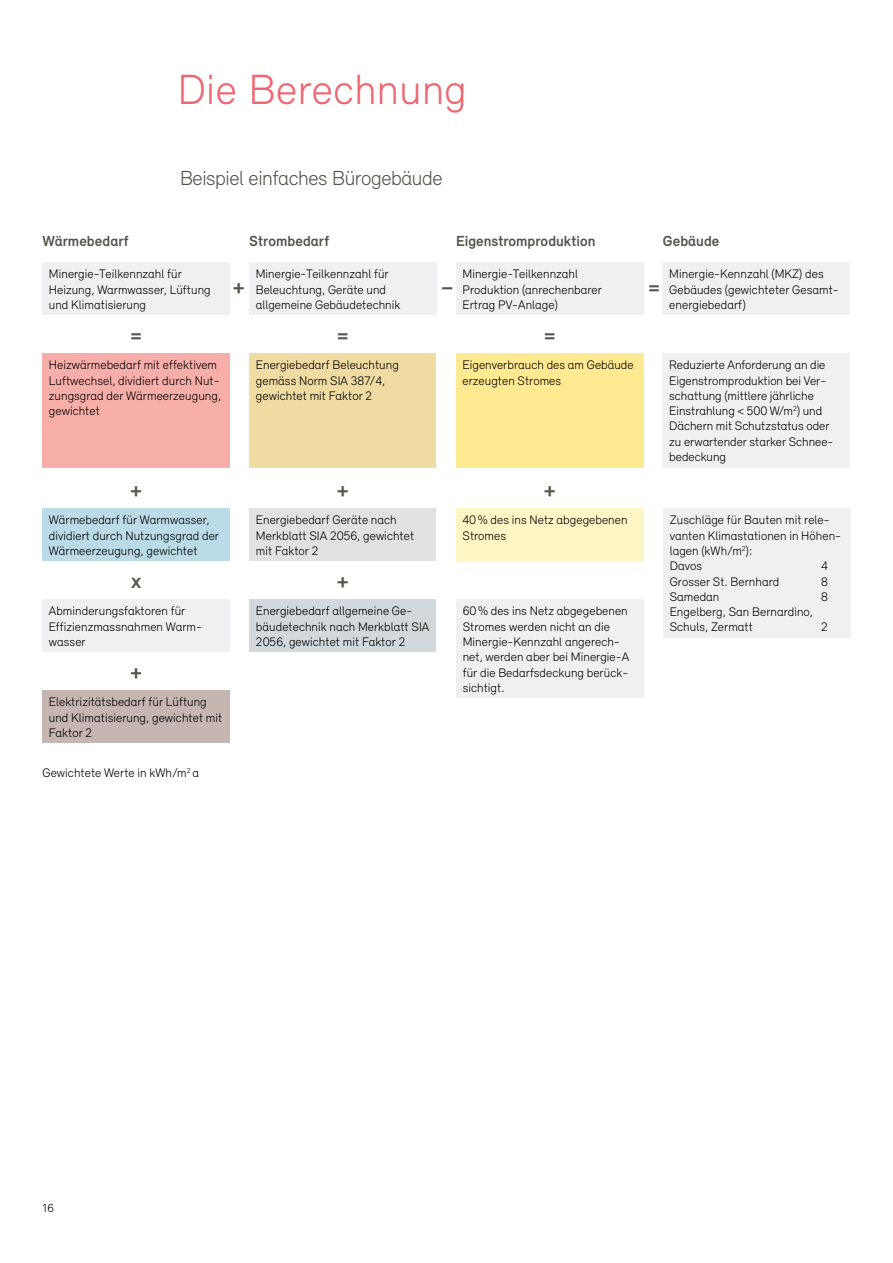
<style>
.page{position:relative;width:893px;height:1263px;background:#fff}
.page>*{position:absolute;margin:0;border:0;box-sizing:border-box;transform-origin:0 0}
.t1{font:300 43.5px "Relevant";letter-spacing:.01em;color:#ed6770}
.t2{font:300 21px "Relevant";letter-spacing:-.02em;color:#57544b}
.t3{font:700 21px "Relevant";color:#57544b}
.t4{font:700 15px "Relevant";letter-spacing:.005em;color:#57544b}
.t5{font:300 12.75px/15.3px "Relevant";letter-spacing:.005em;color:#000}
.t6{font:300 12px "Relevant";color:#000}
</style>
<div class="page">
<div style="left:43px;top:262px;width:187px;height:53px;background:#eef0f1"></div>
<div style="left:43px;top:353px;width:187px;height:114px;background:#f7aea8"></div>
<div style="left:43px;top:508px;width:187px;height:53px;background:#badbe7"></div>
<div style="left:43px;top:690px;width:187px;height:53px;background:#c6b6b1"></div>
<div style="left:249px;top:262px;width:187px;height:53px;background:#eef0f1"></div>
<div style="left:250px;top:353px;width:186px;height:114px;background:#f0dba3"></div>
<div style="left:250px;top:508px;width:186px;height:53px;background:#e3e2e2"></div>
<div style="left:456px;top:262px;width:187px;height:53px;background:#eef0f1"></div>
<div style="left:456px;top:353px;width:187px;height:114px;background:#ffea92"></div>
<div style="left:456px;top:508px;width:187px;height:53px;background:#fff5c5"></div>
<div style="left:456px;top:599px;width:187px;height:99px;background:#eef0f1"></div>
<div style="left:663px;top:262px;width:187px;height:53px;background:#eef0f1"></div>
<div style="left:663px;top:353px;width:187px;height:114px;background:#eef0f1"></div>
<div style="left:663px;top:508px;width:187px;height:130px;background:#eef0f1"></div>
<div style="left:250px;top:599px;width:186px;height:53px;background:#d2d8db"></div>
<div style="left:43px;top:599px;width:187px;height:53px;background:#eef0f1"></div>
<h1 class="t1" style="left:178px;top:64px;width:290px">Die Berechnung</h1>
<p class="t4" style="left:43px;top:232px;width:88px">Wärmebedarf</p>
<h2 class="t2" style="left:180px;top:166px;width:264px">Beispiel einfaches Bürogebäude</h2>
<p class="t4" style="left:249px;top:232px;width:81px">Strombedarf</p>
<p class="t4" style="left:456px;top:232px;width:141px">Eigenstromproduktion</p>
<p class="t4" style="left:663px;top:232px;width:58px">Gebäude</p>
<p class="t5" style="left:49px;top:266px;width:163px">Minergie-Teilkennzahl für<br>Heizung, Warmwasser, Lüftung und Klimatisierung</p>
<p class="t5" style="left:256px;top:266px;width:146px">Minergie-Teilkennzahl für<br>Beleuchtung, Geräte und allgemeine Gebäudetechnik</p>
<p class="t5" style="left:462px;top:266px;width:141px">Minergie-Teilkennzahl<br>Produktion (anrechenbarer<br>Ertrag PV-Anlage)</p>
<h2 class="t3" style="left:233px;top:275px;width:13px">+</h2>
<h2 class="t3" style="left:441px;top:275px;width:14px">–</h2>
<h2 class="t3" style="left:648px;top:275px;width:13px">=</h2>
<h2 class="t3" style="left:130px;top:323px;width:13px">=</h2>
<h2 class="t3" style="left:337px;top:323px;width:13px">=</h2>
<h2 class="t3" style="left:544px;top:323px;width:13px">=</h2>
<p class="t5" style="left:49px;top:357px;width:174px">Heizwärmebedarf mit effektivem<br>Luftwechsel, dividiert durch Nut&shy;zungsgrad der Wärmeerzeugung, gewichtet</p>
<p class="t5" style="left:256px;top:357px;width:145px">Energiebedarf Beleuchtung gemäss Norm SIA 387/4, gewichtet mit Faktor 2</p>
<p class="t5" style="left:462px;top:357px;width:173px">Eigenverbrauch des am Gebäude erzeugten Stromes</p>
<h2 class="t3" style="left:130px;top:478px;width:13px">+</h2>
<h2 class="t3" style="left:337px;top:478px;width:13px">+</h2>
<h2 class="t3" style="left:544px;top:478px;width:13px">+</h2>
<p class="t5" style="left:49px;top:512px;width:172px">Wärmebedarf für Warmwasser, dividiert durch Nutzungsgrad der<br>Wärmeerzeugung, gewichtet</p>
<h2 class="t3" style="left:131px;top:569px;width:12px">x</h2>
<p class="t5" style="left:49px;top:603px;width:155px">Abminderungsfaktoren für<br>Effizienzmassnahmen Warm&shy;wasser</p>
<h2 class="t3" style="left:130px;top:660px;width:13px">+</h2>
<p class="t5" style="left:49px;top:694px;width:175px">Elektrizitätsbedarf für Lüftung und Klimatisierung, gewichtet mit<br>Faktor 2</p>
<p class="t5" style="left:256px;top:512px;width:160px">Energiebedarf Geräte nach<br>Merkblatt SIA 2056, gewichtet mit Faktor 2</p>
<h2 class="t3" style="left:337px;top:569px;width:13px">+</h2>
<p class="t5" style="left:256px;top:603px;width:175px">Energiebedarf allgemeine Ge&shy;bäudetechnik nach Merkblatt SIA<br>2056, gewichtet mit Faktor 2</p>
<p class="t5" style="left:462px;top:512px;width:167px">40% des ins Netz abgegebenen<br>Stromes</p>
<p class="t5" style="left:463px;top:603px;width:168px">60% des ins Netz abgegebenen<br>Stromes werden nicht an die<br>Minergie-Kennzahl angerech&shy;net, werden aber bei Minergie-A für die Bedarfsdeckung berück&shy;sichtigt.</p>
<p class="t5" style="left:669px;top:266px;width:169px">Minergie-Kennzahl (MKZ) des<br>Gebäudes (gewichteter Gesamt&shy;energiebedarf)</p>
<p class="t5" style="left:669px;top:357px;width:166px">Reduzierte Anforderung an die<br>Eigenstromproduktion bei Ver&shy;schattung (mittlere jährliche<br>Einstrahlung &lt; 500 W/m<sup>2</sup>) und<br>Dächern mit Schutzstatus oder zu erwartender starker Schnee&shy;bedeckung</p>
<p class="t5" style="left:670px;top:512px;width:173px">Zuschläge für Bauten mit rele&shy;vanten Klimastationen in Höhen&shy;lagen (kWh/m<sup>2</sup>):<br>Davos</p>
<p class="t5" style="left:821px;top:558px;width:8px">4</p>
<p class="t5" style="left:670px;top:573px;width:111px">Grosser St. Bernhard</p>
<p class="t5" style="left:821px;top:573px;width:8px">8</p>
<p class="t5" style="left:670px;top:589px;width:51px">Samedan</p>
<p class="t5" style="left:821px;top:589px;width:8px">8</p>
<p class="t5" style="left:670px;top:604px;width:145px">Engelberg, San Bernardino,<br>Schuls, Zermatt</p>
<p class="t5" style="left:821px;top:619px;width:8px">2</p>
<p class="t5" style="left:43px;top:765px;width:158px">Gewichtete Werte in kWh/m<sup>2</sup> a</p>
<p class="t6" style="left:43px;top:1201px;width:13px">16</p>
</div>
